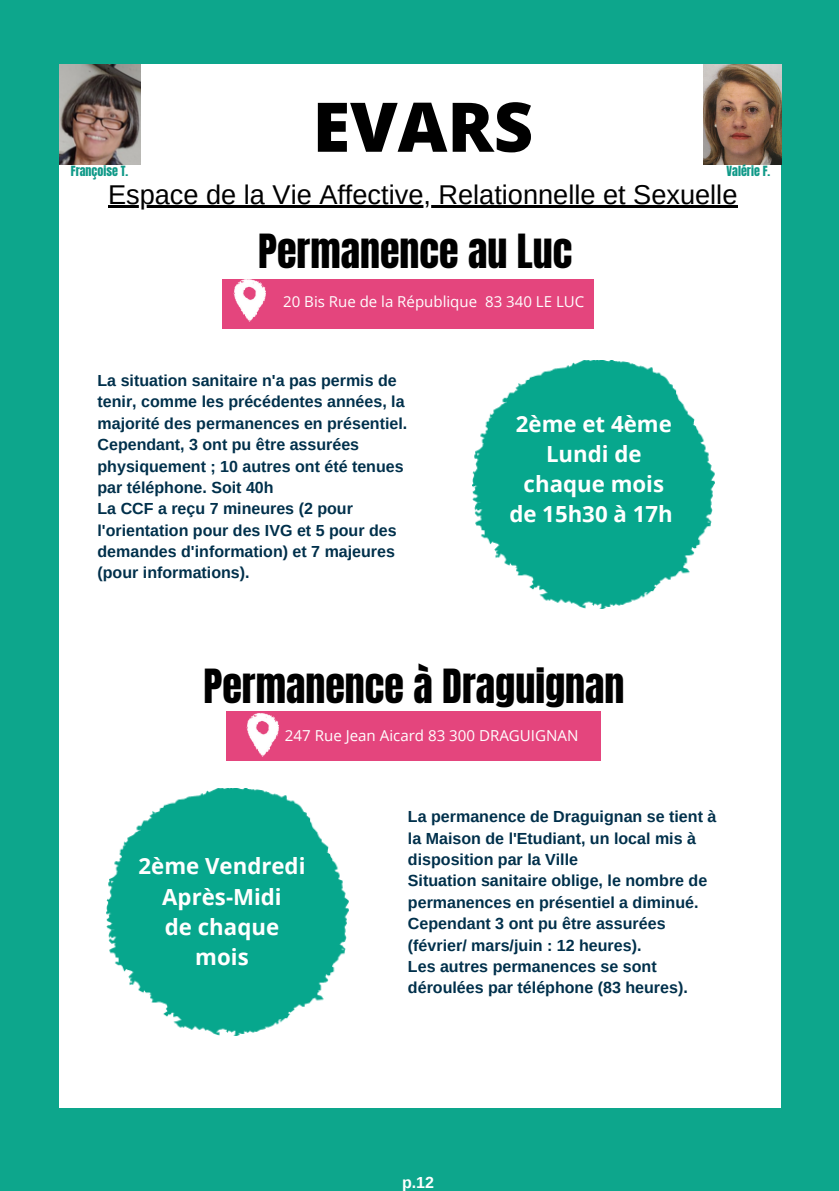
<style>
.page{position:relative;width:839px;height:1191px;background:#fff}
.page>*{position:absolute;margin:0;border:0;box-sizing:border-box;transform-origin:0 0}
.t1{font:800 68.4px "Open Sans";color:#000}
.t2{font:40px "Anton";color:#000}
.t3{font:27.2px "Arimo";color:#000}
.t4{font:700 22.2px/30px "Open Sans";color:#fff;text-align:center}
.t5{font:700 16px/21.4px "Arimo";color:#00304b}
.t6{font:700 16px "Arimo";color:#fff}
.t7{font:15.2px "Open Sans";color:#fff}
.t8{font:15px "Open Sans";color:#fff}
.t9{font:12px "Anton";color:#109988}
</style>
<div class="page">
<div style="left:0;top:0;width:838px;height:1191px;background:#0da68c"></div>
<div style="left:59px;top:64px;width:721px;height:1044px;background:#fff"></div>
<div style="left:222px;top:279px;width:371px;height:50px;background:#e4457d"></div>
<img style="left:233px;top:279px;width:32px;height:42px">
<div style="left:227px;top:711px;width:374px;height:50px;background:#e4457d"></div>
<img style="left:246px;top:714px;width:32px;height:42px">
<img style="left:473px;top:361px;width:241px;height:247px">
<img style="left:106px;top:788px;width:242px;height:248px">
<img style="left:59px;top:64px;width:81px;height:101px">
<hr style="left:108px;top:205px;width:630px;height:3px;background:#000">
<img style="left:703px;top:64px;width:78px;height:101px">
<h1 class="t1" style="left:312px;top:79px;width:222px">EVARS</h1>
<h3 class="t3" style="left:108px;top:179px;width:631px">Espace de la Vie Affective, Relationnelle et Sexuelle</h3>
<p class="t9" style="left:726px;top:162px;width:45px">Valérie F.</p>
<p class="t9" style="left:71px;top:162px;width:59px">Françoise T.</p>
<h2 class="t2" style="left:258px;top:223px;width:316px">Permanence au Luc</h2>
<p class="t8" style="left:283px;top:291px;width:302px">20 Bis Rue de la République 83 340 LE LUC</p>
<p class="t5" style="left:97px;top:370px;width:311px">La situation sanitaire n'a pas permis de tenir, comme les précédentes années, la majorité des permanences en présentiel.<br>Cependant, 3 ont pu être assurées physiquement ; 10 autres ont été tenues par téléphone. Soit 40h<br>La CCF a reçu 7 mineures (2 pour l'orientation pour des IVG et 5 pour des demandes d'information) et 7 majeures (pour informations).</p>
<h3 class="t4" style="left:509px;top:408px;width:165px">2ème et 4ème<br>Lundi de chaque mois de 15h30 à 17h</h3>
<h2 class="t2" style="left:203px;top:658px;width:422px">Permanence à Draguignan</h2>
<p class="t7" style="left:285px;top:725px;width:295px">247 Rue Jean Aicard 83 300 DRAGUIGNAN</p>
<h3 class="t4" style="left:138px;top:851px;width:168px">2ème Vendredi<br>Après-Midi<br>de chaque mois</h3>
<p class="t5" style="left:408px;top:806px;width:310px">La permanence de Draguignan se tient à la Maison de l'Etudiant, un local mis à disposition par la Ville<br>Situation sanitaire oblige, le nombre de permanences en présentiel a diminué.<br>Cependant 3 ont pu être assurées (février/ mars/juin : 12 heures).<br>Les autres permanences se sont déroulées par téléphone (83 heures).</p>
<p class="t6" style="left:402px;top:1173px;width:34px">p.12</p>
</div>
